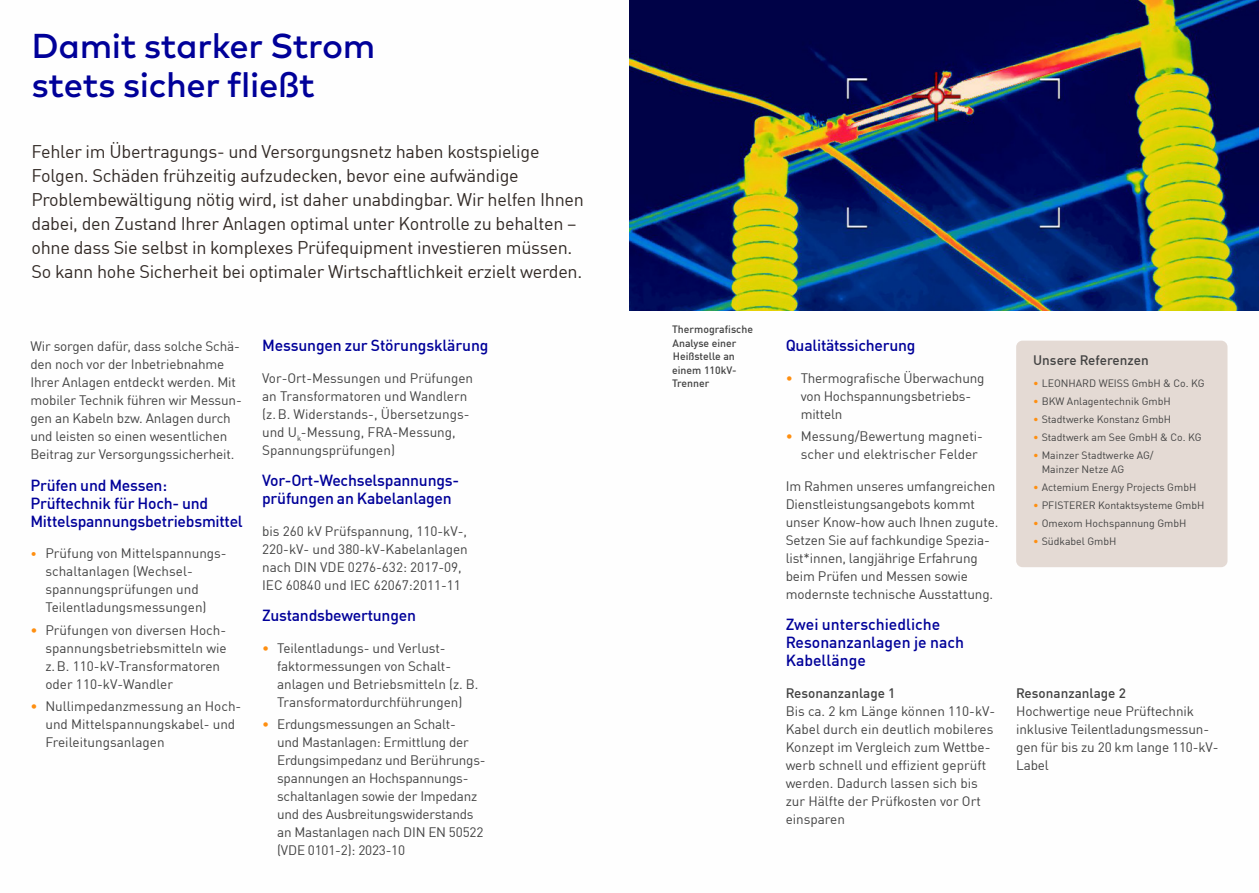
<style>
.page{position:relative;width:1259px;height:893px;background:#fff}
.page>*{position:absolute;margin:0;border:0;box-sizing:border-box;transform-origin:0 0}
.t1{font:500 34.5px/39px "Mark OT";letter-spacing:-.01em;color:#009}
.t2{font:18px/24px "En BWDIN Pro";letter-spacing:-.015em;color:#322a26}
.t3{font:500 15.75px/18px "En BWDIN Pro";letter-spacing:-.015em;color:#009}
.t4{font:13.5px/18px "En BWDIN Pro";letter-spacing:-.01em;color:#424242}
.t5{font:500 13.5px "En BWDIN Pro";color:#424242}
.t6{font:10.5px/13.5px "En BWDIN Pro";color:#424242}
.t7{font:500 10.5px/13.5px "En BWDIN Pro";color:#424242}
.s1{font-weight:300;font-size:12px;color:#fe8f11}
.s2{color:#fe8f11}
</style>
<div class="page">
<img style="left:629px;top:0;width:630px;height:311px">
<div style="left:1016px;top:341px;width:211px;height:226px;background:#e4dad4;border-radius:6px"></div>
<h1 class="t1" style="left:31px;top:26px;width:345px">Damit starker Strom stets sicher fließt</h1>
<p class="t2" style="left:31px;top:137px;width:554px">Fehler im Übertragungs- und Versorgungsnetz haben kostspielige Folgen. Schäden frühzeitig aufzudecken, bevor eine aufwändige Problembewältigung nötig wird, ist daher unabdingbar. Wir helfen Ihnen dabei, den Zustand Ihrer Anlagen optimal unter Kontrolle zu behalten – ohne dass Sie selbst in komplexes Prüfequipment investieren müssen.<br>So kann hohe Sicherheit bei optimaler Wirtschaftlichkeit erzielt werden.</p>
<p class="t4" style="left:30px;top:336px;width:213px">Wir sorgen dafür, dass solche Schä&shy;den noch vor der Inbetriebnahme Ihrer Anlagen entdeckt werden. Mit mobiler Technik führen wir Messun&shy;gen an Kabeln bzw. Anlagen durch und leisten so einen wesentlichen Beitrag zur Versorgungssicherheit.</p>
<p class="t3" style="left:30px;top:474px;width:214px">Prüfen und Messen:<br>Prüftechnik für Hoch- und<br>Mittelspannungsbetriebsmittel</p>
<p class="t4" style="left:45px;top:543px;width:183px;text-indent:-15px"><span class="s1">•</span> Prüfung von Mittelspannungs&shy;schaltanlagen (Wechsel&shy;spannungsprüfungen und<br>Teilentladungsmessungen)</p>
<p class="t4" style="left:45px;top:619px;width:183px;text-indent:-15px"><span class="s2">•</span> Prüfungen von diversen Hoch&shy;spannungsbetriebsmitteln wie z.B. 110-kV-Transformatoren oder 110-kV-Wandler</p>
<p class="t4" style="left:45px;top:696px;width:195px;text-indent:-15px"><span class="s2">•</span> Nullimpedanzmessung an Hoch&shy;und Mittelspannungskabel- und<br>Freileitungsanlagen</p>
<p class="t3" style="left:262px;top:335px;width:228px">Messungen zur Störungsklärung</p>
<p class="t4" style="left:262px;top:367px;width:212px">Vor-Ort-Messungen und Prüfungen an Transformatoren und Wandlern (z.B. Widerstands-, Übersetzungs&shy;und U<sub>k</sub>-Messung, FRA-Messung,<br>Spannungsprüfungen)</p>
<p class="t3" style="left:262px;top:470px;width:196px">Vor-Ort-Wechselspannungs&shy;prüfungen an Kabelanlagen</p>
<p class="t4" style="left:262px;top:520px;width:207px">bis 260 kV Prüfspannung, 110-kV-, 220-kV- und 380-kV-Kabelanlagen nach DIN VDE 0276-632: 2017-09, IEC 60840 und IEC 62067:2011-11</p>
<p class="t3" style="left:262px;top:605px;width:155px">Zustandsbewertungen</p>
<p class="t4" style="left:277px;top:637px;width:203px;text-indent:-15px"><span class="s2">•</span> Teilentladungs- und Verlust&shy;faktormessungen von Schalt&shy;anlagen und Betriebsmitteln (z. B.<br>Transformatordurchführungen)</p>
<p class="t4" style="left:277px;top:714px;width:210px;text-indent:-15px"><span class="s2">•</span> Erdungsmessungen an Schalt-<br>und Mastanlagen: Ermittlung der<br>Erdungsimpedanz und Berührungs&shy;spannungen an Hochspannungs&shy;schaltanlagen sowie der Impedanz und des Ausbreitungswiderstands an Mastanlagen nach DIN EN 50522 (VDE 0101-2): 2023-10</p>
<p class="t7" style="left:672px;top:321px;width:82px">Thermografische<br>Analyse einer<br>Heißstelle an einem 110kV-<br>Trenner</p>
<p class="t3" style="left:785px;top:335px;width:131px">Qualitätssicherung</p>
<p class="t4" style="left:800px;top:367px;width:185px;text-indent:-15px"><span class="s2">•</span> Thermografische Überwachung von Hochspannungsbetriebs&shy;mitteln</p>
<p class="t4" style="left:800px;top:426px;width:184px;text-indent:-15px"><span class="s2">•</span> Messung/Bewertung magneti&shy;scher und elektrischer Felder</p>
<p class="t4" style="left:785px;top:475px;width:214px">Im Rahmen unseres umfangreichen Dienstleistungsangebots kommt unser Know-how auch Ihnen zugute.<br>Setzen Sie auf fachkundige Spezia&shy;list*innen, langjährige Erfahrung beim Prüfen und Messen sowie modernste technische Ausstattung.</p>
<p class="t3" style="left:785px;top:614px;width:180px">Zwei unterschiedliche<br>Resonanzanlagen je nach<br>Kabellänge</p>
<p class="t5" style="left:785px;top:682px;width:111px">Resonanzanlage 1</p>
<p class="t4" style="left:785px;top:700px;width:209px">Bis ca. 2 km Länge können 110-kV-<br>Kabel durch ein deutlich mobileres<br>Konzept im Vergleich zum Wettbe&shy;werb schnell und effizient geprüft werden. Dadurch lassen sich bis zur Hälfte der Prüfkosten vor Ort einsparen</p>
<p class="t5" style="left:1033px;top:349px;width:117px">Unsere Referenzen</p>
<p class="t6" style="left:1033px;top:376px;width:173px"><span class="s2">•</span> LEONHARD WEISS GmbH &amp; Co. KG</p>
<p class="t6" style="left:1033px;top:394px;width:139px"><span class="s2">•</span> BKW Anlagentechnik GmbH</p>
<p class="t6" style="left:1033px;top:412px;width:140px"><span class="s2">•</span> Stadtwerke Konstanz GmbH</p>
<p class="t6" style="left:1033px;top:430px;width:170px"><span class="s2">•</span> Stadtwerk am See GmbH &amp; Co. KG</p>
<p class="t6" style="left:1041px;top:448px;width:113px;text-indent:-9px"><span class="s2">•</span> Mainzer Stadtwerke AG/<br>Mainzer Netze AG</p>
<p class="t6" style="left:1033px;top:479px;width:165px"><span class="s2">•</span> Actemium Energy Projects GmbH</p>
<p class="t6" style="left:1033px;top:497px;width:173px"><span class="s2">•</span> PFISTERER Kontaktsysteme GmbH</p>
<p class="t6" style="left:1033px;top:515px;width:155px"><span class="s2">•</span> Omexom Hochspannung GmbH</p>
<p class="t6" style="left:1033px;top:533px;width:85px"><span class="s2">•</span> Südkabel GmbH</p>
<p class="t5" style="left:1016px;top:682px;width:111px">Resonanzanlage 2</p>
<p class="t4" style="left:1016px;top:700px;width:202px">Hochwertige neue Prüftechnik inklusive Teilentladungsmessun&shy;gen für bis zu 20 km lange 110-kV-<br>Label</p>
</div>
